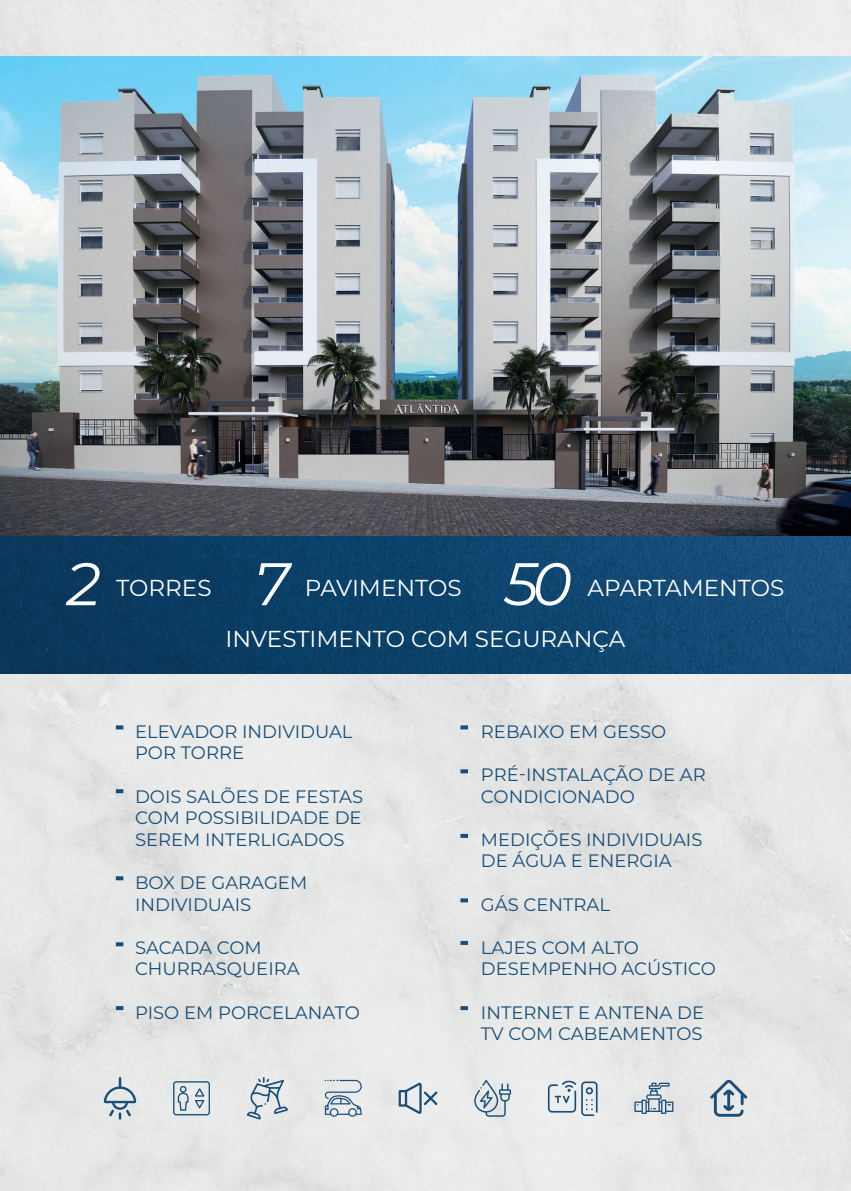
<style>
.page{position:relative;width:851px;height:1191px;background:#fff}
.page>*{position:absolute;margin:0;border:0;box-sizing:border-box;transform-origin:0 0}
.t1{font:italic 60px "Montserrat Alternates";color:#fff}
.t2{font:23.1px "Montserrat";color:#fff}
.t3{font:18px/21.6px "Montserrat";color:#184e78}
</style>
<div class="page">
<img style="left:0;top:0;width:850px;height:1191px">
<img style="left:0;top:535px;width:850px;height:138px">
<img style="left:0;top:57px;width:850px;height:478px">
<svg style="left:116px;top:725px;width:7px;height:4px"></svg>
<svg style="left:116px;top:789px;width:7px;height:4px"></svg>
<svg style="left:116px;top:876px;width:7px;height:4px"></svg>
<svg style="left:116px;top:942px;width:7px;height:4px"></svg>
<svg style="left:116px;top:1006px;width:7px;height:4px"></svg>
<svg style="left:460px;top:725px;width:8px;height:4px"></svg>
<svg style="left:460px;top:769px;width:8px;height:4px"></svg>
<svg style="left:460px;top:834px;width:8px;height:4px"></svg>
<svg style="left:460px;top:898px;width:8px;height:4px"></svg>
<svg style="left:460px;top:941px;width:8px;height:4px"></svg>
<svg style="left:460px;top:1006px;width:8px;height:4px"></svg>
<svg style="left:173px;top:1081px;width:37px;height:34px"></svg>
<svg style="left:104px;top:1077px;width:32px;height:42px"></svg>
<svg style="left:247px;top:1077px;width:41px;height:42px;background:#bdc9d1"></svg>
<svg style="left:325px;top:1079px;width:36px;height:37px"></svg>
<svg style="left:398px;top:1082px;width:39px;height:32px"></svg>
<svg style="left:474px;top:1079px;width:37px;height:37px"></svg>
<svg style="left:634px;top:1082px;width:39px;height:31px"></svg>
<svg style="left:710px;top:1079px;width:37px;height:37px"></svg>
<svg style="left:548px;top:1079px;width:49px;height:37px;background:#bfcbd3"></svg>
<h1 class="t1" style="left:66px;top:542px;width:36px">2</h1>
<p class="t2" style="left:116px;top:571px;width:97px">TORRES</p>
<h1 class="t1" style="left:254px;top:542px;width:37px">7</h1>
<p class="t2" style="left:305px;top:571px;width:158px">PAVIMENTOS</p>
<h1 class="t1" style="left:504px;top:542px;width:69px">50</h1>
<p class="t2" style="left:587px;top:571px;width:198px">APARTAMENTOS</p>
<p class="t2" style="left:225px;top:623px;width:401px">INVESTIMENTO COM SEGURANÇA</p>
<p class="t3" style="left:135px;top:720px;width:219px">ELEVADOR INDIVIDUAL<br>POR TORRE</p>
<p class="t3" style="left:135px;top:784px;width:230px;text-align:justify">DOIS SALÕES DE FESTAS COM POSSIBILIDADE DE SEREM INTERLIGADOS</p>
<p class="t3" style="left:135px;top:871px;width:174px">BOX DE GARAGEM<br>INDIVIDUAIS</p>
<p class="t3" style="left:135px;top:936px;width:166px">SACADA COM<br>CHURRASQUEIRA</p>
<p class="t3" style="left:135px;top:1000px;width:226px">PISO EM PORCELANATO</p>
<p class="t3" style="left:481px;top:720px;width:187px">REBAIXO EM GESSO</p>
<p class="t3" style="left:481px;top:763px;width:226px">PRÉ-INSTALAÇÃO DE AR<br>CONDICIONADO</p>
<p class="t3" style="left:481px;top:828px;width:223px">MEDIÇÕES INDIVIDUAIS<br>DE ÁGUA E ENERGIA</p>
<p class="t3" style="left:481px;top:892px;width:131px">GÁS CENTRAL</p>
<p class="t3" style="left:481px;top:936px;width:236px">LAJES COM ALTO<br>DESEMPENHO ACÚSTICO</p>
<p class="t3" style="left:481px;top:1000px;width:225px">INTERNET E ANTENA DE<br>TV COM CABEAMENTOS</p>
</div>
